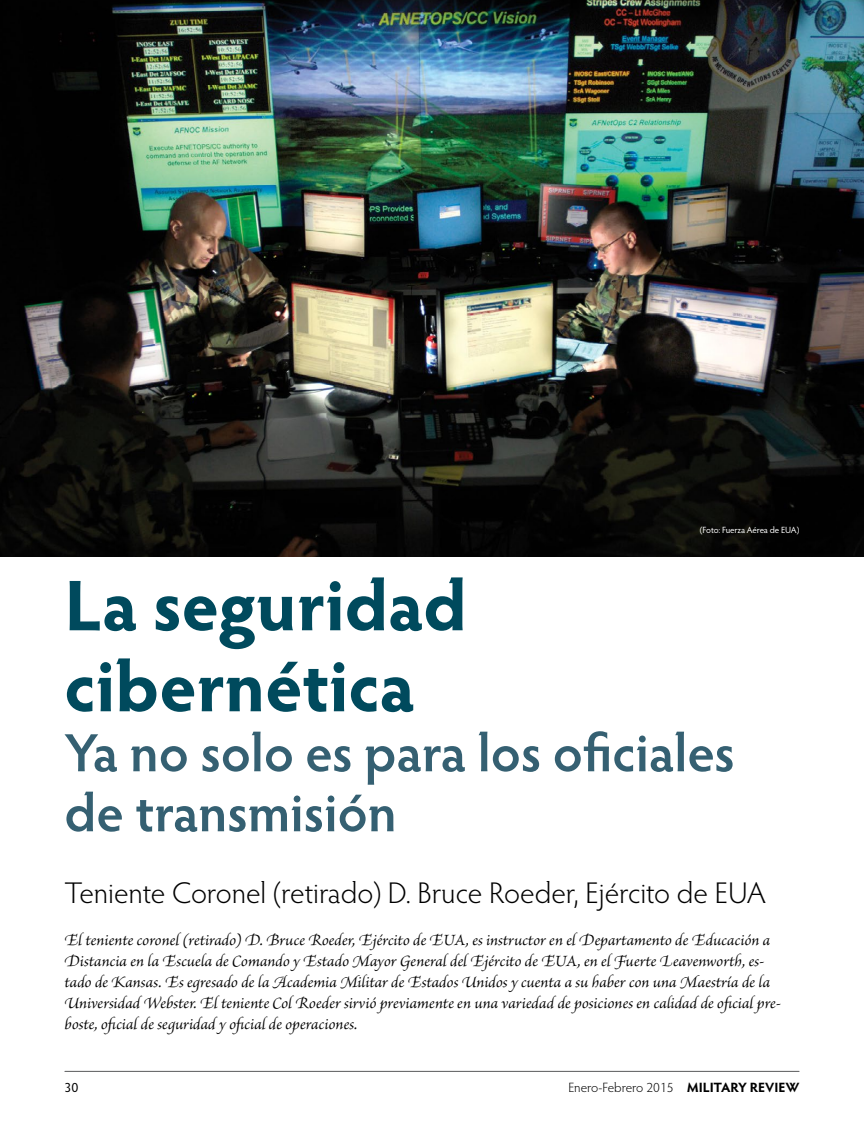
<style>
.page{position:relative;width:864px;height:1134px;background:#fff}
.page>*{position:absolute;margin:0;border:0;box-sizing:border-box;transform-origin:0 0}
.t1{font:700 72px/81px "Hypatia Sans Pro";color:#004a5d}
.t2{font:600 54px/60px "Hypatia Sans Pro";letter-spacing:-.005em;color:#356072}
.t3{font:300 30px "Hypatia Sans Pro";color:#000}
.t4{font:italic 16.5px/21px "Brioso Pro";color:#000}
.t5{font:300 13.5px "Hypatia Sans Pro";letter-spacing:-.005em;color:#000}
.t6{font:13.5px "Hypatia Sans Pro";color:#000}
.t7{font:9px "Hypatia Sans Pro";letter-spacing:-.015em;color:#fff}
.s1{font-weight:700}
</style>
<div class="page">
<hr style="left:65px;top:1071px;width:734px;height:1px;background:#58595b">
<img style="left:0;top:0;width:864px;height:556px">
<p class="t7" style="left:700px;top:524px;width:101px">(Foto: Fuerza Aérea de EUA)</p>
<h1 class="t1" style="left:64px;top:561px;width:404px">La seguridad cibernética</h1>
<h2 class="t2" style="left:64px;top:720px;width:672px">Ya no solo es para los oficiales de transmisión</h2>
<h3 class="t3" style="left:64px;top:873px;width:703px">Teniente Coronel (retirado) D. Bruce Roeder, Ejército de EUA</h3>
<p class="t4" style="left:64px;top:929px;width:718px">El teniente coronel (retirado) D. Bruce Roeder, Ejército de EUA, es instructor en el Departamento de Educación a Distancia en la Escuela de Comando y Estado Mayor General del Ejército de EUA, en el Fuerte Leavenworth, es&shy;tado de Kansas. Es egresado de la Academia Militar de Estados Unidos y cuenta a su haber con una Maestría de la Universidad Webster. El teniente Col Roeder sirvió previamente en una variedad de posiciones en calidad de oficial pre&shy;boste, oficial de seguridad y oficial de operaciones.</p>
<p class="t6" style="left:64px;top:1078px;width:15px">30</p>
<p class="t5" style="left:569px;top:1079px;width:232px">Enero-Febrero 2015 <span class="s1">MILITARY REVIEW</span></p>
</div>
